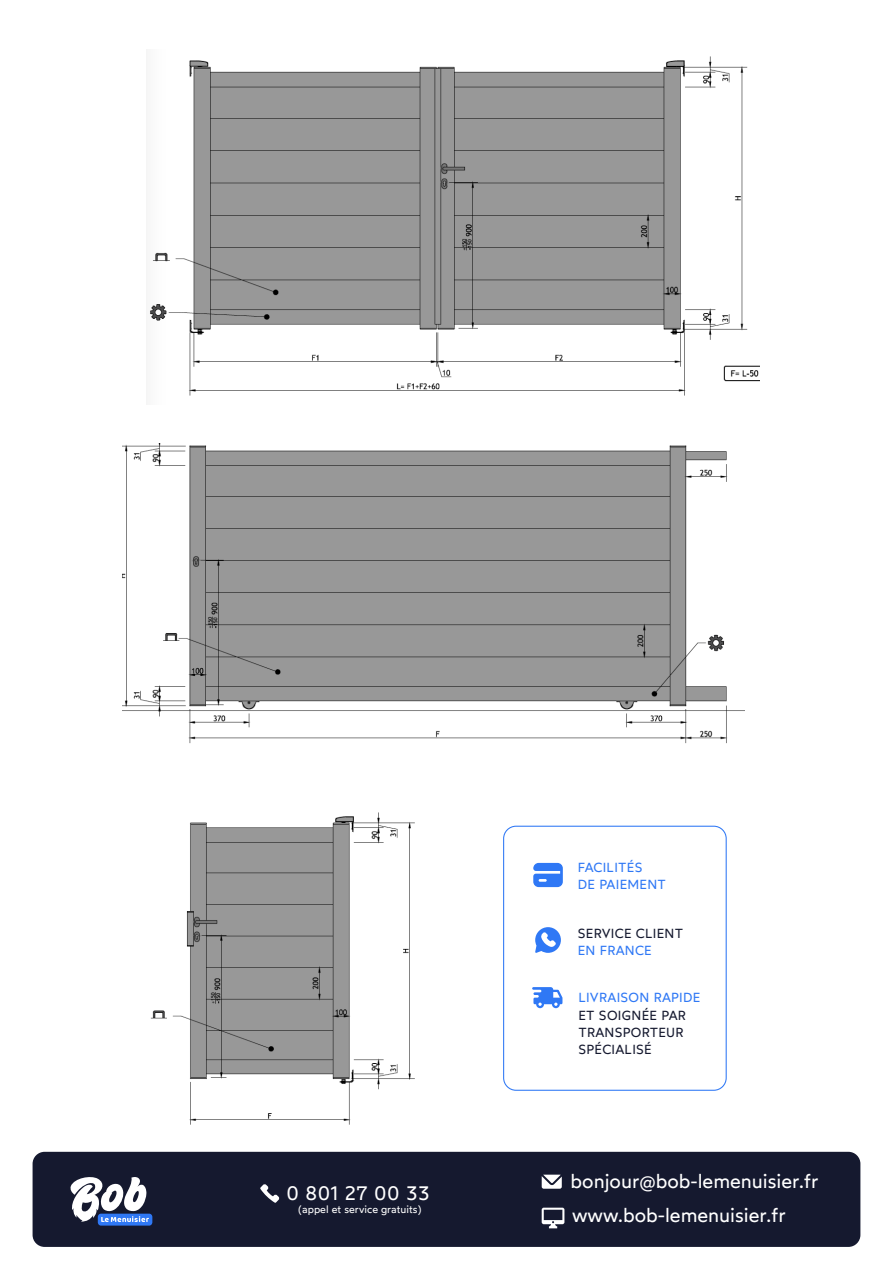
<style>
.page{position:relative;width:893px;height:1263px;background:#fff}
.page>*{position:absolute;margin:0;border:0;box-sizing:border-box;transform-origin:0 0}
.t1{font:19.5px/34.2px "Wotfard";color:#fff}
.t2{font:13.2px/17.1px "Wotfard";letter-spacing:.02em;color:#15192f}
.t3{font:13.2px/17.1px "Wotfard";letter-spacing:.02em;color:#2f78f5}
.t4{font:10.5px "Wotfard";color:#fff}
</style>
<div class="page">
<div style="left:503px;top:826px;width:224px;height:265px;border:1px solid #2f78f5;border-radius:12px"></div>
<svg style="left:533px;top:863px;width:30px;height:24px"></svg>
<svg style="left:532px;top:987px;width:30px;height:21px"></svg>
<svg style="left:535px;top:927px;width:26px;height:26px"></svg>
<img style="left:150px;top:812px;width:265px;height:313px">
<img style="left:149px;top:56px;width:610px;height:340px">
<img style="left:123px;top:444px;width:621px;height:300px">
<div style="left:33px;top:1152px;width:827px;height:95px;background:#15192f;border-radius:12px"></div>
<div style="left:98px;top:1214px;width:54px;height:11px;background:#2f78f5;border-radius:3px"></div>
<svg style="left:70px;top:1177px;width:79px;height:45px"></svg>
<svg style="left:260px;top:1184px;width:19px;height:19px"></svg>
<svg style="left:542px;top:1175px;width:20px;height:14px"></svg>
<svg style="left:542px;top:1208px;width:22px;height:20px"></svg>
<p class="t1" style="left:286px;top:1175px;width:145px">0 801 27 00 33</p>
<p class="t4" style="left:298px;top:1203px;width:125px">(appel et service gratuits)</p>
<p class="t3" style="left:578px;top:858px;width:90px">FACILITÉS<br>DE PAIEMENT</p>
<p class="t2" style="left:578px;top:924px;width:107px">SERVICE CLIENT</p>
<p class="t3" style="left:578px;top:941px;width:76px">EN FRANCE</p>
<p class="t3" style="left:578px;top:989px;width:123px">LIVRAISON RAPIDE</p>
<p class="t2" style="left:578px;top:1006px;width:109px">ET SOIGNÉE PAR<br>TRANSPORTEUR<br>SPÉCIALISÉ</p>
<p class="t1" style="left:571px;top:1163px;width:249px">bonjour@bob-lemenuisier.fr www.bob-lemenuisier.fr</p>
</div>
